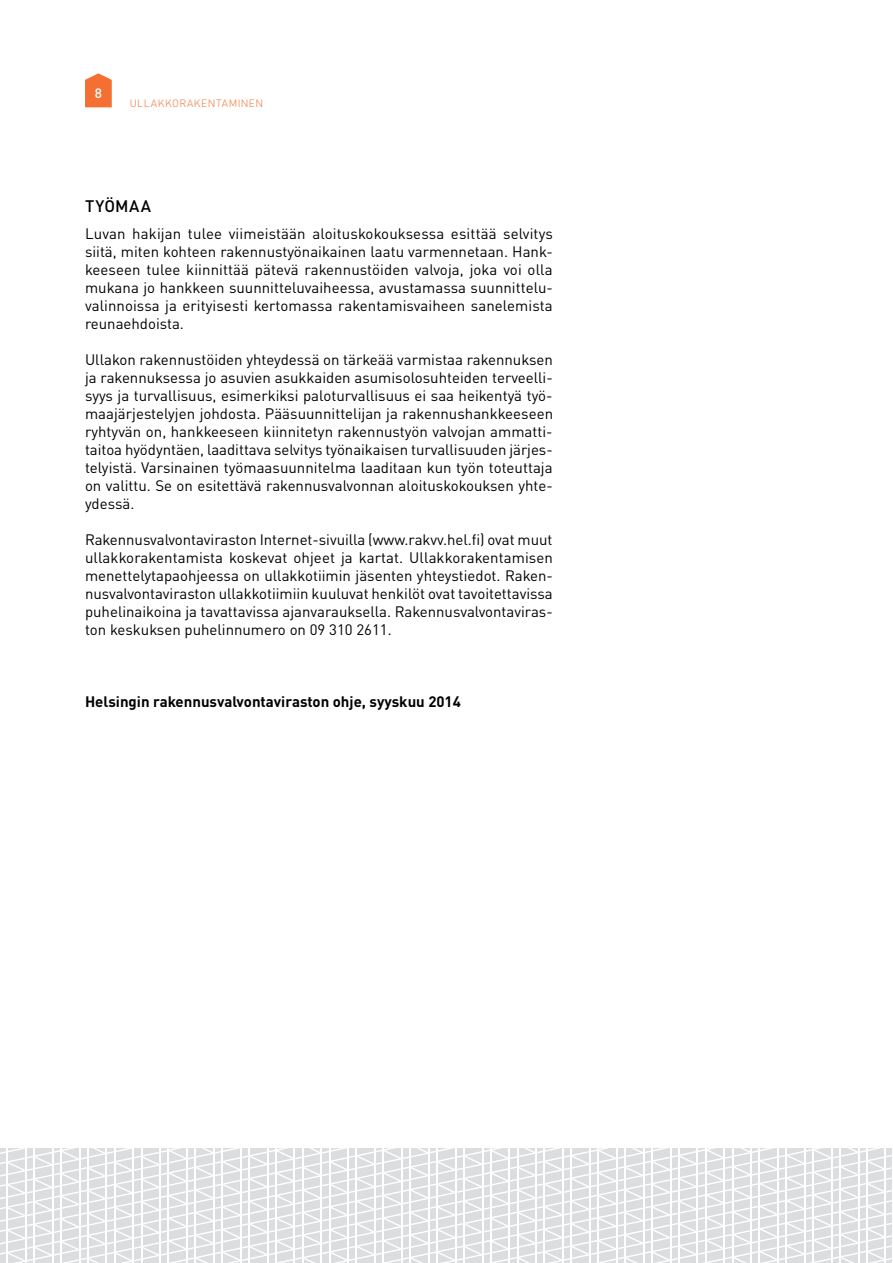
<style>
.page{position:relative;width:893px;height:1263px;background:#fff}
.page>*{position:absolute;margin:0;border:0;box-sizing:border-box;transform-origin:0 0}
.t1{font:500 16.5px "DINOT";letter-spacing:.03em;color:#000}
.t2{font:15px/18px "DINOT";color:#000;text-align:justify}
.t3{font:700 15px "DINOT";color:#000}
.t4{font:500 13.5px "DINOT";color:#fff}
.t5{font:300 10.5px "DINOT";letter-spacing:.045em;color:#f37032}
</style>
<div class="page">
<svg style="left:0;top:1148px;width:892px;height:115px"></svg>
<svg style="left:85px;top:73px;width:27px;height:34px"></svg>
<p class="t4" style="left:95px;top:84px;width:9px">8</p>
<p class="t5" style="left:130px;top:97px;width:135px">ULLAKKORAKENTAMINEN</p>
<p class="t1" style="left:85px;top:195px;width:67px">TYÖMAA</p>
<p class="t2" style="left:85px;top:224px;width:469px">Luvan hakijan tulee viimeistään aloituskokouksessa esittää selvitys siitä, miten kohteen rakennustyönaikainen laatu varmennetaan. Hank&shy;keeseen tulee kiinnittää pätevä rakennustöiden valvoja, joka voi olla mukana jo hankkeen suunnitteluvaiheessa, avustamassa suunnittelu&shy;valinnoissa ja erityisesti kertomassa rakentamisvaiheen sanelemista reunaehdoista.</p>
<p class="t2" style="left:85px;top:350px;width:470px">Ullakon rakennustöiden yhteydessä on tärkeää varmistaa rakennuksen ja rakennuksessa jo asuvien asukkaiden asumisolosuhteiden terveelli&shy;syys ja turvallisuus, esimerkiksi paloturvallisuus ei saa heikentyä työ&shy;maajärjestelyjen johdosta. Pääsuunnittelijan ja rakennushankkeeseen ryhtyvän on, hankkeeseen kiinnitetyn rakennustyön valvojan ammatti&shy;taitoa hyödyntäen, laadittava selvitys työnaikaisen turvallisuuden järjes&shy;telyistä. Varsinainen työmaasuunnitelma laaditaan kun työn toteuttaja on valittu. Se on esitettävä rakennusvalvonnan aloituskokouksen yhte&shy;ydessä.</p>
<p class="t2" style="left:85px;top:530px;width:469px">Rakennusvalvontaviraston Internet-sivuilla (www.rakvv.hel.fi) ovat muut ullakkorakentamista koskevat ohjeet ja kartat. Ullakkorakentamisen menettelytapaohjeessa on ullakkotiimin jäsenten yhteystiedot. Raken&shy;nusvalvontaviraston ullakkotiimiin kuuluvat henkilöt ovat tavoitettavissa puhelinaikoina ja tavattavissa ajanvarauksella. Rakennusvalvontaviras&shy;ton keskuksen puhelinnumero on 09 310 2611.</p>
<p class="t3" style="left:85px;top:692px;width:377px">Helsingin rakennusvalvontaviraston ohje, syyskuu 2014</p>
</div>
